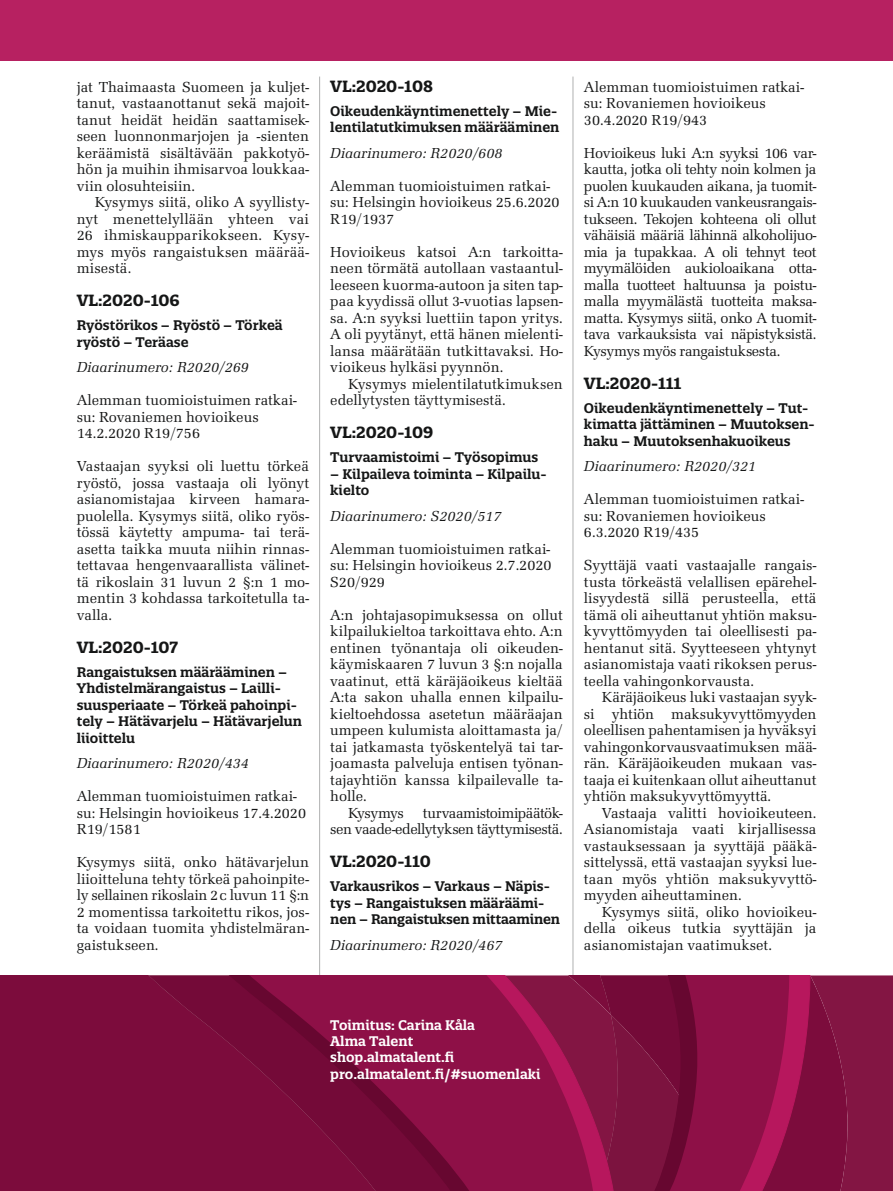
<style>
.page{position:relative;width:893px;height:1191px;background:#fff}
.page>*{position:absolute;margin:0;border:0;box-sizing:border-box;transform-origin:0 0}
.t1{font:700 15.75px "Quatro Slab";color:#151616}
.t2{font:15px/16.5px "Latino URW";color:#151616;text-align:justify}
.t3{font:italic 15px "Latino URW";color:#151616}
.t4{font:15px/16.5px "Latino URW";letter-spacing:-.03em;color:#151616;text-align:right}
.t5{font:15px "Latino URW";letter-spacing:-.04em;color:#151616}
.t6{font:600 13.5px/16.5px "Quatro Slab";color:#151616}
.t7{font:600 13.5px/16.2px "Quatro Slab";color:#fff}
</style>
<div class="page">
<hr style="left:319px;top:77px;width:1px;height:1037px;background:#afb0b0">
<hr style="left:573px;top:77px;width:1px;height:1037px;background:#afb0b0">
<div style="left:0;top:0;width:893px;height:61px;background:#b72161"></div>
<div style="left:0;top:975px;width:42px;height:216px;background:#7c0c3c"></div>
<svg style="left:810px;top:975px;width:83px;height:216px;fill:#831543"></svg>
<svg style="left:789px;top:975px;width:21px;height:216px"></svg>
<div style="left:42px;top:975px;width:17px;height:216px;background:#7c0c3c"></div>
<svg style="left:59px;top:975px;width:730px;height:216px;fill:#7c103f"></svg>
<p class="t2" style="left:77px;top:78px;width:234px">jat Thaimaasta Suomeen ja kuljet&shy;tanut, vastaanottanut sekä majoit&shy;tanut heidät heidän saattamisek&shy;seen luonnonmarjojen ja -sienten keräämistä sisältävään pakkotyö&shy;hön ja muihin ihmisarvoa loukkaa&shy;viin olosuhteisiin .</p>
<p class="t2" style="left:77px;top:194px;width:234px;text-indent:18px">Kysymys siitä, oliko A syyllisty&shy;nyt menettelyllään yhteen vai 26 ihmiskaupparikokseen . Kysy&shy;mys myös rangaistuksen määrää&shy;misestä .</p>
<p class="t1" style="left:77px;top:290px;width:105px">VL:2020-106</p>
<p class="t6" style="left:77px;top:317px;width:207px">Ryöstörikos – Ryöstö – Törkeä ryöstö – Teräase</p>
<p class="t3" style="left:77px;top:358px;width:174px">Diaarinumero: R2020/269</p>
<p class="t2" style="left:77px;top:392px;width:221px;text-align:left">Alemman tuomioistuimen ratkai&shy;su: Rovaniemen hovioikeus<br>14 .2 .2020 R19/756</p>
<p class="t2" style="left:77px;top:458px;width:234px">Vastaajan syyksi oli luettu törkeä ryöstö, jossa vastaaja oli lyönyt asianomistajaa kirveen hamara&shy;puolella . Kysymys siitä, oliko ryös&shy;tössä käytetty ampuma- tai terä&shy;asetta taikka muuta niihin rinnas&shy;tettavaa hengenvaarallista välinet&shy;tä rikoslain 31 luvun 2 §:n 1 mo&shy;mentin 3 kohdassa tarkoitetulla ta&shy;valla .</p>
<p class="t1" style="left:77px;top:637px;width:103px">VL:2020-107</p>
<p class="t6" style="left:77px;top:663px;width:227px">Rangaistuksen määrääminen –<br>Yhdistelmärangaistus – Lailli&shy;suusperiaate – Törkeä pahoinpi&shy;tely – Hätävarjelu – Hätävarjelun liioittelu</p>
<p class="t3" style="left:77px;top:754px;width:174px">Diaarinumero: R2020/434</p>
<p class="t2" style="left:77px;top:788px;width:231px;text-align:left">Alemman tuomioistuimen ratkai&shy;su: Helsingin hovioikeus 17 .4 .2020<br>R19/1581</p>
<p class="t2" style="left:77px;top:854px;width:234px">Kysymys siitä, onko hätävarjelun liioitteluna tehty törkeä pahoinpite&shy;ly sellainen rikoslain 2c luvun 11 §:n 2 momentissa tarkoitettu rikos, jos&shy;ta voidaan tuomita yhdistelmäran&shy;gaistukseen .</p>
<p class="t1" style="left:330px;top:76px;width:104px">VL:2020-108</p>
<p class="t6" style="left:330px;top:102px;width:231px">Oikeudenkäyntimenettely – Mie&shy;lentilatutkimuksen määrääminen</p>
<p class="t3" style="left:330px;top:143px;width:174px">Diaarinumero: R2020/608</p>
<p class="t2" style="left:330px;top:177px;width:231px;text-align:left">Alemman tuomioistuimen ratkai&shy;su: Helsingin hovioikeus 25 .6 .2020<br>R19/1937</p>
<p class="t2" style="left:330px;top:243px;width:234px">Hovioikeus katsoi A:n tarkoitta&shy;neen törmätä autollaan vastaantul&shy;leeseen kuorma-autoon ja siten tap&shy;paa kyydissä ollut 3-vuotias lapsen&shy;sa . A:n syyksi luettiin tapon yritys .<br>A oli pyytänyt, että hänen mielenti&shy;lansa määrätään tutkittavaksi . Ho&shy;vioikeus hylkäsi pyynnön .</p>
<p class="t2" style="left:330px;top:375px;width:234px;text-indent:18px">Kysymys mielentilatutkimuksen edellytysten täyttymisestä .</p>
<p class="t1" style="left:330px;top:422px;width:105px">VL:2020-109</p>
<p class="t6" style="left:330px;top:449px;width:210px">Turvaamistoimi – Työsopimus</p>
<p class="t6" style="left:330px;top:465px;width:218px">– Kilpaileva toiminta – Kilpailu&shy;kielto</p>
<p class="t3" style="left:330px;top:506px;width:173px">Diaarinumero: S2020/517</p>
<p class="t2" style="left:330px;top:540px;width:223px">Alemman tuomioistuimen ratkai&shy;su: Helsingin hovioikeus 2 .7 .2020<br>S20/929</p>
<p class="t2" style="left:330px;top:606px;width:234px">A:n johtajasopimuksessa on ollut</p>
<p class="t2" style="left:330px;top:623px;width:234px">kilpailukieltoa tarkoittava ehto . A:n</p>
<p class="t2" style="left:330px;top:639px;width:234px">entinen työnantaja oli oikeuden-</p>
<p class="t2" style="left:330px;top:656px;width:234px">käymiskaaren 7 luvun 3 §:n nojalla</p>
<p class="t2" style="left:330px;top:672px;width:234px">vaatinut, että käräjäoikeus kieltää</p>
<p class="t2" style="left:330px;top:689px;width:234px">A:ta sakon uhalla ennen kilpailu-</p>
<p class="t2" style="left:330px;top:705px;width:234px">kieltoehdossa asetetun määräajan</p>
<p class="t2" style="left:330px;top:722px;width:234px">umpeen kulumista aloittamasta ja/</p>
<p class="t2" style="left:330px;top:738px;width:234px">tai jatkamasta työskentelyä tai tar-</p>
<p class="t2" style="left:330px;top:755px;width:234px">joamasta palveluja entisen työnan-</p>
<p class="t2" style="left:330px;top:771px;width:234px">tajayhtiön kanssa kilpailevalle ta-</p>
<p class="t2" style="left:330px;top:788px;width:38px">holle .</p>
<p class="t5" style="left:348px;top:803px;width:57px">Kysymys</p>
<p class="t4" style="left:330px;top:804px;width:234px">turvaamistoimipäätök-<br>sen vaade-edellytyksen täyttymisestä .</p>
<p class="t1" style="left:330px;top:851px;width:102px">VL:2020-110</p>
<p class="t6" style="left:330px;top:878px;width:231px">Varkausrikos – Varkaus – Näpis&shy;tys – Rangaistuksen määräämi&shy;nen – Rangaistuksen mittaaminen</p>
<p class="t3" style="left:330px;top:935px;width:174px">Diaarinumero: R2020/467</p>
<p class="t2" style="left:584px;top:78px;width:221px;text-align:left">Alemman tuomioistuimen ratkai&shy;su: Rovaniemen hovioikeus<br>30 .4 .2020 R19/943</p>
<p class="t2" style="left:584px;top:144px;width:234px">Hovioikeus luki A:n syyksi 106 var&shy;kautta, jotka oli tehty noin kolmen ja puolen kuukauden aikana, ja tuomit&shy;si A:n 10 kuukauden vankeusrangais&shy;tukseen . Tekojen kohteena oli ollut vähäisiä määriä lähinnä alkoholijuo&shy;mia ja tupakkaa . A oli tehnyt teot myymälöiden aukioloaikana otta&shy;malla tuotteet haltuunsa ja poistu&shy;malla myymälästä tuotteita maksa&shy;matta . Kysymys siitä, onko A tuomit&shy;tava varkauksista vai näpistyksistä .<br>Kysymys myös rangaistuksesta .</p>
<p class="t1" style="left:584px;top:373px;width:99px">VL:2020-111</p>
<p class="t6" style="left:584px;top:399px;width:232px">Oikeudenkäyntimenettely – Tut&shy;kimatta jättäminen – Muutoksen&shy;haku – Muutoksenhakuoikeus</p>
<p class="t3" style="left:584px;top:457px;width:174px">Diaarinumero: R2020/321</p>
<p class="t2" style="left:584px;top:491px;width:221px;text-align:left">Alemman tuomioistuimen ratkai&shy;su: Rovaniemen hovioikeus<br>6 .3 .2020 R19/435</p>
<p class="t2" style="left:584px;top:557px;width:234px">Syyttäjä vaati vastaajalle rangais&shy;tusta törkeästä velallisen epärehel&shy;lisyydestä sillä perusteella, että tämä oli aiheuttanut yhtiön maksu&shy;kyvyttömyyden tai oleellisesti pa&shy;hentanut sitä . Syytteeseen yhtynyt asianomistaja vaati rikoksen perus&shy;teella vahingonkorvausta .</p>
<p class="t2" style="left:584px;top:689px;width:234px;text-indent:18px">Käräjäoikeus luki vastaajan syyk&shy;si yhtiön maksukyvyttömyyden oleellisen pahentamisen ja hyväksyi vahingonkorvausvaatimuksen mää&shy;rän . Käräjäoikeuden mukaan vas&shy;taaja ei kuitenkaan ollut aiheuttanut yhtiön maksukyvyttömyyttä .</p>
<p class="t2" style="left:584px;top:804px;width:234px;text-indent:18px">Vastaaja valitti hovioikeuteen .<br>Asianomistaja vaati kirjallisessa vastauksessaan ja syyttäjä pääkä&shy;sittelyssä, että vastaajan syyksi lue&shy;taan myös yhtiön maksukyvyttö&shy;myyden aiheuttaminen .</p>
<p class="t2" style="left:584px;top:903px;width:234px;text-indent:18px">Kysymys siitä, oliko hovioikeu&shy;della oikeus tutkia syyttäjän ja asianomistajan vaatimukset .</p>
<p class="t7" style="left:330px;top:1016px;width:212px">Toimitus: Carina Kåla<br>Alma Talent<br>shop.almatalent.fi pro.almatalent.fi/#suomenlaki</p>
</div>
